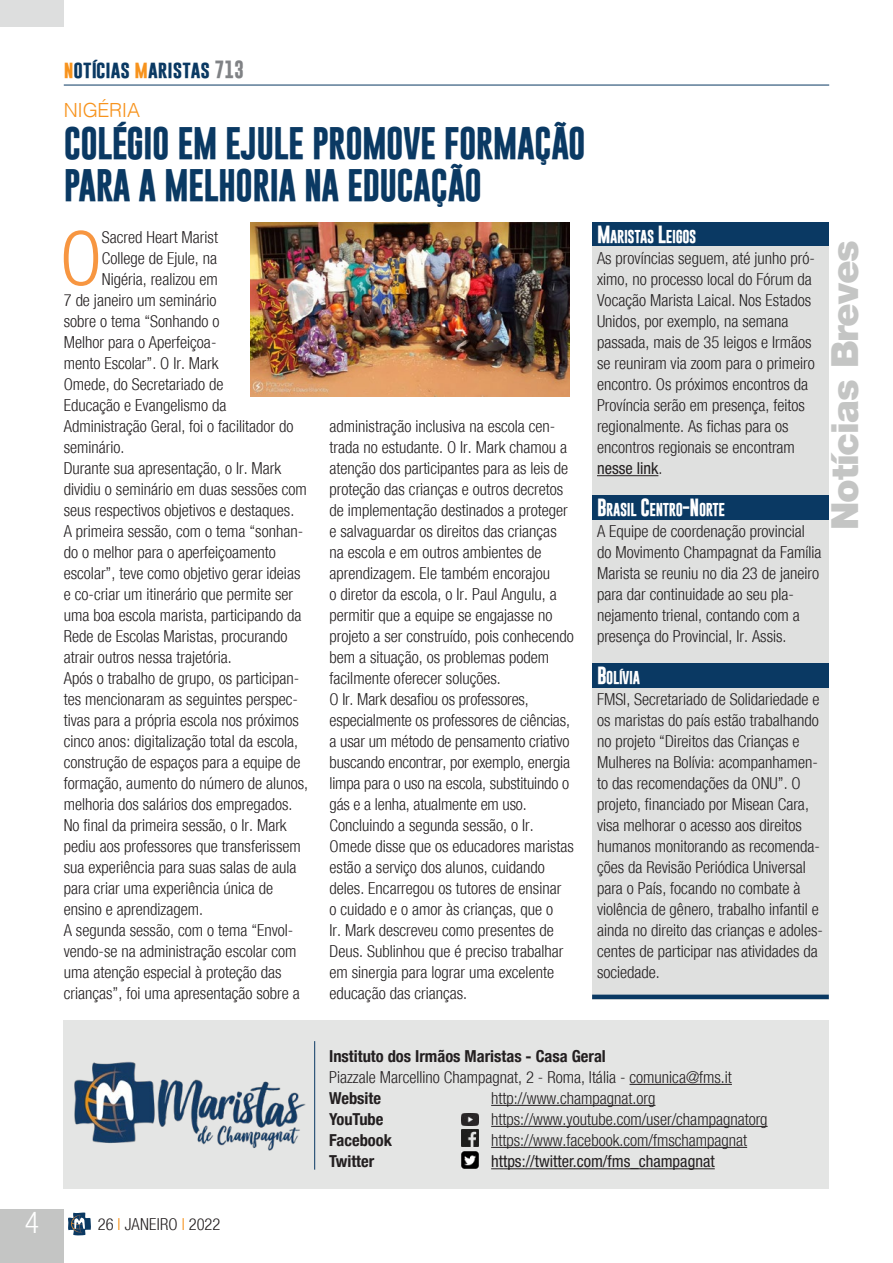
<style>
.page{position:relative;width:893px;height:1263px;background:#fff}
.page>*{position:absolute;margin:0;border:0;box-sizing:border-box;transform-origin:0 0}
.Testo_sinEspacio{font:300 condensed 75.3px "Helvetica Neue";color:#f79641}
.Titolo{font:900 37.5px "Helvetica Neue";letter-spacing:-.03em;color:#c4c5c4}
.Titolo-2{font:700 33px "Gobold";letter-spacing:-.02em;color:#0a3963}
.t1{font:300 condensed 30px "Helvetica Neue";color:#fff}
.sommario{font:300 19.5px "Helvetica";letter-spacing:-.015em;color:#f7931d}
.t2{font:700 18px "Gobold";color:#0a3963}
.Testo_sinEspacio-2{font:300 condensed 16.5px/21px "Helvetica Neue";color:#231f20}
.Testo_normal{font:300 condensed 16.5px/21px "Helvetica Neue";color:#231f20}
.t3{font:700 condensed 16.5px "Helvetica Neue";color:#231f20}
.t4{font:condensed 16.5px "Helvetica Neue";color:#231f20}
.Testo_sinEspacio-3{font:700 13.5px "Gobold";letter-spacing:-.025em;color:#fff}
.s1{color:#f7931d}
.s2{color:#808285}
.s3{font-size:18px}
.s4{font-weight:400}
</style>
<div class="page">
<div style="left:64px;top:1020px;width:765px;height:168px;background:#e4e5e4"></div>
<hr style="left:629px;top:1084px;width:103px;height:1px;background:#231f20">
<hr style="left:314px;top:1041px;width:1px;height:129px;background:#0a3963">
<img style="left:74px;top:1061px;width:232px;height:90px">
<hr style="left:64px;top:85px;width:765px;height:1px;background:#0a3963">
<svg style="left:68px;top:1212px;width:23px;height:23px"></svg>
<div style="left:0;top:1209px;width:64px;height:54px;background:#c4c5c4"></div>
<div style="left:0;top:0;width:64px;height:27px;background:#dddede"></div>
<hr style="left:491px;top:1105px;width:164px;height:1px;background:#231f20">
<hr style="left:491px;top:1126px;width:277px;height:1px;background:#231f20">
<hr style="left:491px;top:1147px;width:256px;height:1px;background:#231f20">
<hr style="left:491px;top:1168px;width:224px;height:1px;background:#231f20">
<img style="left:461px;top:1129px;width:17px;height:17px">
<img style="left:461px;top:1152px;width:17px;height:17px">
<img style="left:461px;top:1113px;width:17px;height:12px">
<img style="left:250px;top:222px;width:320px;height:174px">
<div style="left:592px;top:233px;width:237px;height:766px;background:#dfe0df"></div>
<div style="left:592px;top:495px;width:237px;height:24px;background:#0a3963"></div>
<div style="left:592px;top:663px;width:237px;height:24px;background:#0a3963"></div>
<div style="left:592px;top:222px;width:237px;height:24px;background:#0a3963"></div>
<hr style="left:597px;top:475px;width:61px;height:1px;background:#231f20">
<hr style="left:592px;top:995px;width:237px;height:4px;background:#0a3963">
<h3 class="t1" style="left:25px;top:1205px;width:16px">4</h3>
<p class="t2" style="left:64px;top:57px;width:182px"><span class="s1">n</span>otícias <span class="s1">m</span>aristas <span class="s2">713</span></p>
<p class="sommario" style="left:64px;top:93px;width:78px">NIGÉRIA</p>
<p class="Titolo-2" style="left:64px;top:122px;width:523px">COLÉGIO EM EJULE PROMOVE FORMAÇÃO</p>
<p class="Titolo-2" style="left:64px;top:164px;width:420px">PARA A MELHORIA NA EDUCAÇÃO</p>
<p class="Testo_sinEspacio" style="left:60px;top:215px;width:43px">O</p>
<p class="Testo_sinEspacio-2" style="left:102px;top:227px;width:118px">Sacred Heart Marist</p>
<p class="Testo_sinEspacio-2" style="left:102px;top:248px;width:117px">College de Ejule, na</p>
<p class="Testo_sinEspacio-2" style="left:102px;top:269px;width:118px">Nigéria, realizou em</p>
<p class="Testo_sinEspacio-2" style="left:64px;top:290px;width:154px">7 de janeiro um seminário</p>
<p class="Testo_sinEspacio-2" style="left:64px;top:311px;width:157px">sobre o tema “Sonhando o</p>
<p class="Testo_sinEspacio-2" style="left:64px;top:332px;width:154px">Melhor para o Aperfeiçoa-</p>
<p class="Testo_sinEspacio-2" style="left:64px;top:353px;width:156px">mento Escolar”. O Ir. Mark</p>
<p class="Testo_sinEspacio-2" style="left:64px;top:374px;width:161px">Omede, do Secretariado de</p>
<p class="Testo_sinEspacio-2" style="left:64px;top:395px;width:164px">Educação e Evangelismo da</p>
<p class="Testo_sinEspacio-2" style="left:64px;top:416px;width:231px">Administração Geral, foi o facilitador do</p>
<p class="Testo_sinEspacio-2" style="left:64px;top:437px;width:62px">seminário.</p>
<p class="Testo_sinEspacio-2" style="left:64px;top:458px;width:245px">Durante sua apresentação, o Ir. Mark dividiu o seminário em duas sessões com seus respectivos objetivos e destaques.</p>
<p class="Testo_sinEspacio-2" style="left:64px;top:521px;width:241px">A primeira sessão, com o tema “sonhan&shy;do o melhor para o aperfeiçoamento escolar”, teve como objetivo gerar ideias e co-criar um itinerário que permite ser uma boa escola marista, participando da Rede de Escolas Maristas, procurando atrair outros nessa trajetória.</p>
<p class="Testo_sinEspacio-2" style="left:64px;top:668px;width:246px">Após o trabalho de grupo, os participan&shy;tes mencionaram as seguintes perspec&shy;tivas para a própria escola nos próximos cinco anos: digitalização total da escola, construção de espaços para a equipe de formação, aumento do número de alunos, melhoria dos salários dos empregados.</p>
<p class="Testo_sinEspacio-2" style="left:64px;top:815px;width:239px">No final da primeira sessão, o Ir. Mark pediu aos professores que transferissem sua experiência para suas salas de aula para criar uma experiência única de ensino e aprendizagem.</p>
<p class="Testo_sinEspacio-2" style="left:64px;top:920px;width:238px">A segunda sessão, com o tema “Envol&shy;vendo-se na administração escolar com uma atenção especial à proteção das crianças”, foi uma apresentação sobre a</p>
<p class="Testo_sinEspacio-2" style="left:330px;top:416px;width:246px">administração inclusiva na escola cen&shy;trada no estudante. O Ir. Mark chamou a atenção dos participantes para as leis de proteção das crianças e outros decretos de implementação destinados a proteger e salvaguardar os direitos das crianças na escola e em outros ambientes de aprendizagem. Ele também encorajou<br>o diretor da escola, o Ir. Paul Angulu, a permitir que a equipe se engajasse no projeto a ser construído, pois conhecendo bem a situação, os problemas podem facilmente oferecer soluções.</p>
<p class="Testo_sinEspacio-2" style="left:330px;top:689px;width:242px">O Ir. Mark desafiou os professores, especialmente os professores de ciências, a usar um método de pensamento criativo buscando encontrar, por exemplo, energia limpa para o uso na escola, substituindo o gás e a lenha, atualmente em uso.</p>
<p class="Testo_sinEspacio-2" style="left:330px;top:815px;width:246px">Concluindo a segunda sessão, o Ir.<br>Omede disse que os educadores maristas estão a serviço dos alunos, cuidando deles. Encarregou os tutores de ensinar<br>o cuidado e o amor às crianças, que o<br>Ir. Mark descreveu como presentes de Deus. Sublinhou que é preciso trabalhar em sinergia para lograr uma excelente educação das crianças.</p>
<p class="Testo_sinEspacio-3" style="left:597px;top:228px;width:101px"><span class="s3">M</span>ARISTAS <span class="s3">L</span>EIGOS</p>
<p class="Testo_normal" style="left:597px;top:248px;width:219px">As províncias seguem, até junho pró&shy;ximo, no processo local do Fórum da<br>Vocação Marista Laical. Nos Estados<br>Unidos, por exemplo, na semana passada, mais de 35 leigos e Irmãos se reuniram via zoom para o primeiro encontro. Os próximos encontros da<br>Província serão em presença, feitos regionalmente. As fichas para os encontros regionais se encontram <span class="s4">nesse link</span>.</p>
<p class="Testo_sinEspacio-3" style="left:597px;top:501px;width:130px"><span class="s3">B</span>RASIL <span class="s3">C</span>ENTRO<span class="s3">-N</span> ORTE</p>
<p class="Testo_normal" style="left:597px;top:521px;width:226px">A Equipe de coordenação provincial do Movimento Champagnat da Família Marista se reuniu no dia 23 de janeiro para dar continuidade ao seu pla&shy;nejamento trienal, contando com a presença do Provincial, Ir. Assis.</p>
<p class="Testo_sinEspacio-3" style="left:597px;top:669px;width:45px"><span class="s3">B</span>OLÍVIA</p>
<p class="Testo_normal" style="left:597px;top:689px;width:227px">FMSI, Secretariado de Solidariedade e os maristas do país estão trabalhando no projeto “Direitos das Crianças e Mulheres na Bolívia: acompanhamen&shy;to das recomendações da ONU”. O projeto, financiado por Misean Cara, visa melhorar o acesso aos direitos humanos monitorando as recomenda&shy;ções da Revisão Periódica Universal para o País, focando no combate à violência de gênero, trabalho infantil e ainda no direito das crianças e adoles&shy;centes de participar nas atividades da sociedade.</p>
<p class="Titolo" style="left:822px;top:530px;width:291px;rotate:-90deg">Notícias Breves</p>
<p class="t3" style="left:329px;top:1042px;width:278px">Instituto dos Irmãos Maristas - Casa Geral</p>
<p class="Testo_sinEspacio-2" style="left:329px;top:1067px;width:404px">Piazzale Marcellino Champagnat, 2 - Roma, Itália - comunica@fms.it</p>
<p class="t3" style="left:329px;top:1084px;width:53px">Website</p>
<p class="Testo_sinEspacio-2" style="left:491px;top:1088px;width:166px">http://www.champagnat.org</p>
<p class="t3" style="left:329px;top:1105px;width:56px">YouTube</p>
<p class="Testo_sinEspacio-2" style="left:491px;top:1109px;width:278px">https://www.youtube.com/user/champagnatorg</p>
<p class="t3" style="left:329px;top:1126px;width:64px">Facebook</p>
<p class="Testo_sinEspacio-2" style="left:491px;top:1130px;width:257px">https://www.facebook.com/fmschampagnat</p>
<p class="t3" style="left:329px;top:1147px;width:47px">Twitter</p>
<p class="t4" style="left:491px;top:1152px;width:225px">https://twitter.com/fms_champagnat</p>
<p class="Testo_sinEspacio-2" style="left:98px;top:1214px;width:124px">26 <span class="s1">I</span> JANEIRO <span class="s1">I</span> 2022</p>
</div>
